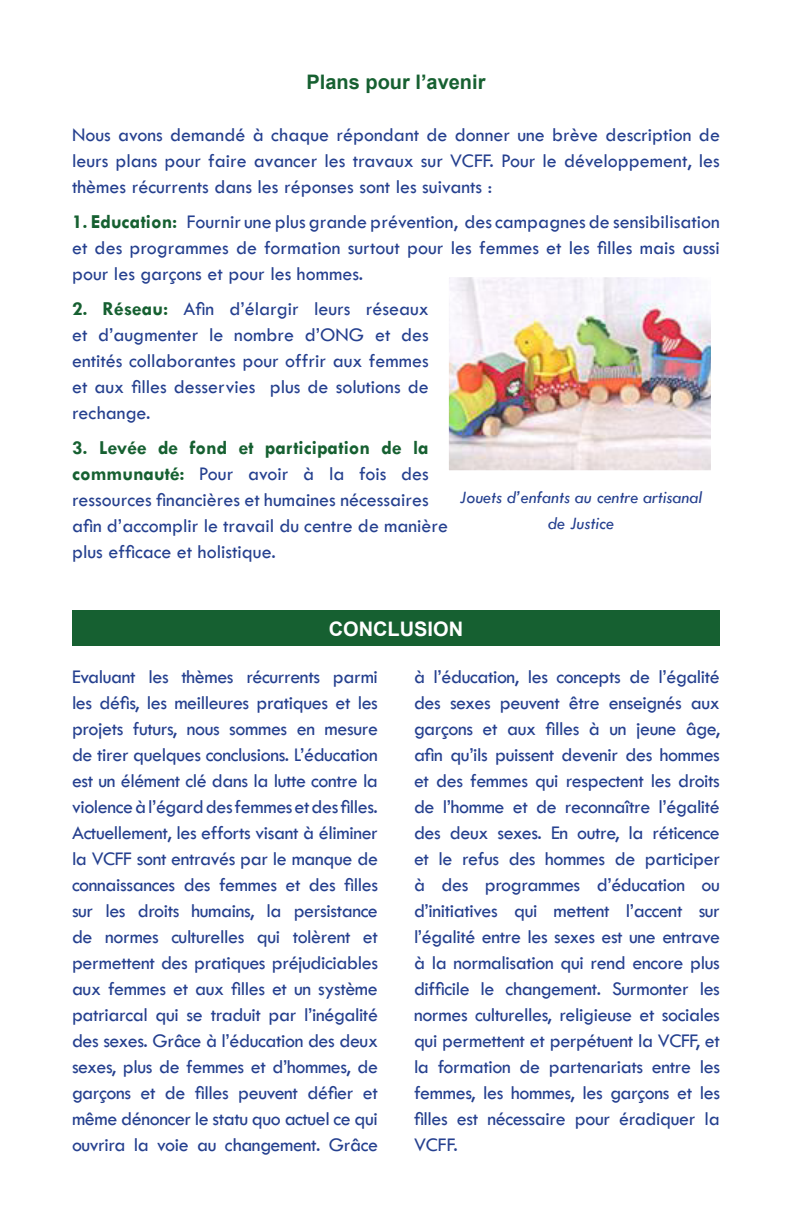
<style>
.page{position:relative;width:792px;height:1224px;background:#fff}
.page>*{position:absolute;margin:0;border:0;box-sizing:border-box;transform-origin:0 0}
.Body_text{font:20px/26px "Tw Cen";color:#25408f;text-align:justify}
.Sub_title{font:700 20px "Arial";color:#166031}
.Sub_title-2{font:700 20px "Arial";color:#fff}
.Body_text-2{font:italic 18px/26px "Tw Cen";color:#25408f;text-align:center}
.s1{font-weight:700;color:#166031}
</style>
<div class="page">
<div style="left:72px;top:610px;width:648px;height:36px;background:#166031"></div>
<img style="left:450px;top:278px;width:260px;height:191px">
<p class="Sub_title" style="left:307px;top:68px;width:180px">Plans pour l’avenir</p>
<p class="Body_text" style="left:72px;top:121px;width:650px">Nous avons demandé à chaque répondant de donner une brève description de leurs plans pour faire avancer les travaux sur VCFF. Pour le développement, les thèmes récurrents dans les réponses sont les suivants :</p>
<p class="Body_text" style="left:72px;top:208px;width:650px"><span class="s1">1. Education:</span> Fournir une plus grande prévention, des campagnes de sensibilisation et des programmes de formation surtout pour les femmes et les filles mais aussi pour les garçons et pour les hommes.</p>
<p class="Body_text" style="left:72px;top:295px;width:358px"><span class="s1">2. Réseau:</span> Afin d’élargir leurs réseaux et d’augmenter le nombre d’ONG et des entités collaborantes pour offrir aux femmes et aux filles desservies plus de solutions de rechange.</p>
<p class="Body_text" style="left:72px;top:434px;width:378px;text-align:left"><span class="s1">3. Levée de fond et participation de la communauté:</span> Pour avoir à la fois des ressources financières et humaines nécessaires afin d’accomplir le travail du centre de manière plus efficace et holistique.</p>
<p class="Body_text-2" style="left:460px;top:484px;width:244px">Jouets d’enfants au centre artisanal de Justice</p>
<p class="Sub_title-2" style="left:329px;top:615px;width:136px">CONCLUSION</p>
<p class="Body_text" style="left:72px;top:664px;width:308px">Evaluant les thèmes récurrents parmi les défis, les meilleures pratiques et les projets futurs, nous sommes en mesure de tirer quelques conclusions. L’éducation est un élément clé dans la lutte contre la violence à l’égard des femmes et des filles.<br>Actuellement, les efforts visant à éliminer la VCFF sont entravés par le manque de connaissances des femmes et des filles sur les droits humains, la persistance de normes culturelles qui tolèrent et permettent des pratiques préjudiciables aux femmes et aux filles et un système patriarcal qui se traduit par l’inégalité des sexes. Grâce à l’éducation des deux sexes, plus de femmes et d’hommes, de garçons et de filles peuvent défier et même dénoncer le statu quo actuel ce qui ouvrira la voie au changement. Grâce</p>
<p class="Body_text" style="left:414px;top:664px;width:308px">à l’éducation, les concepts de l’égalité des sexes peuvent être enseignés aux garçons et aux filles à un jeune âge, afin qu’ils puissent devenir des hommes et des femmes qui respectent les droits de l’homme et de reconnaître l’égalité des deux sexes. En outre, la réticence et le refus des hommes de participer à des programmes d’éducation ou d’initiatives qui mettent l’accent sur l’égalité entre les sexes est une entrave à la normalisation qui rend encore plus difficile le changement. Surmonter les normes culturelles, religieuse et sociales qui permettent et perpétuent la VCFF, et la formation de partenariats entre les femmes, les hommes, les garçons et les filles est nécessaire pour éradiquer la VCFF.</p>
</div>
